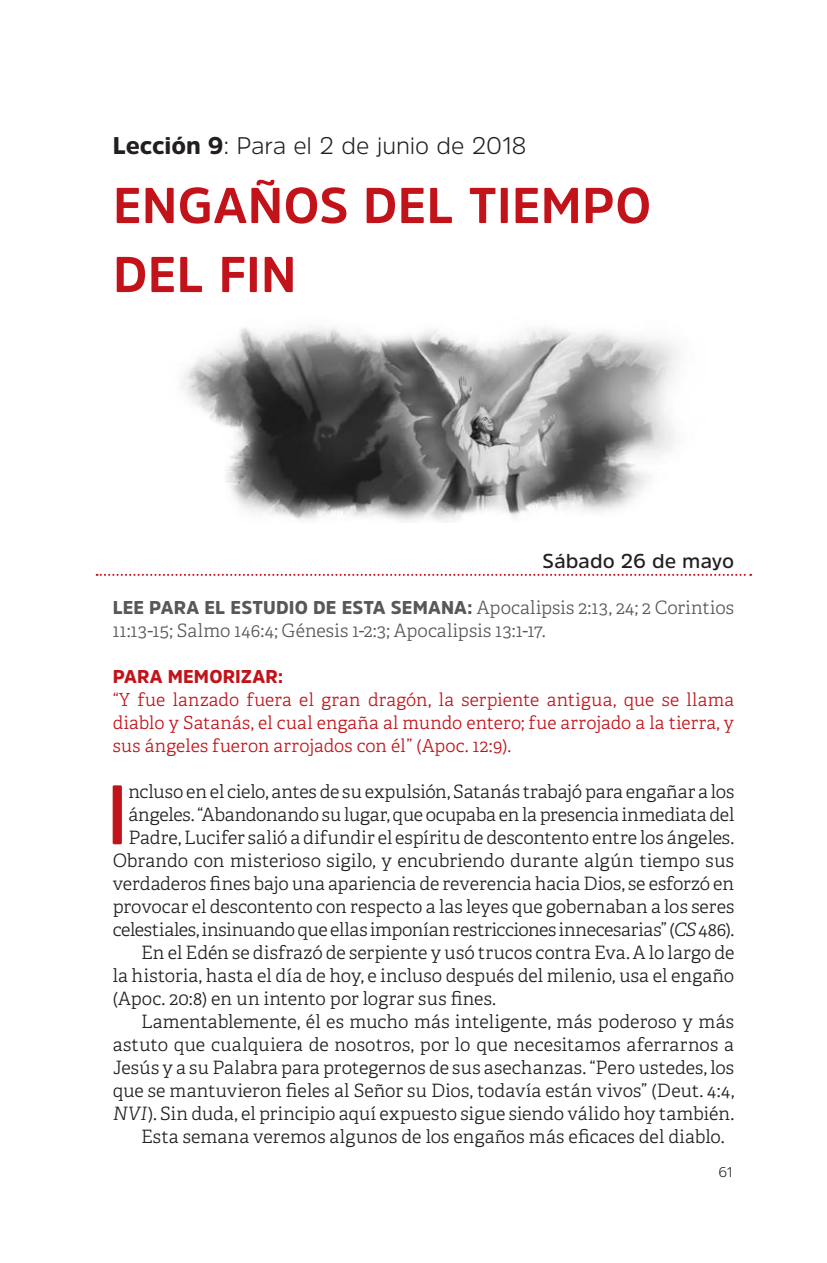
<style>
.page{position:relative;width:827px;height:1263px;background:#fff}
.page>*{position:absolute;margin:0;border:0;box-sizing:border-box;transform-origin:0 0}
.CUERPO_-_1P{font:600 83.8px "Amsi Pro";color:#c2131a}
.Título_Lección{font:700 50px/69px "Amsi Pro";letter-spacing:.005em;color:#c2131a}
.Lección_Nº{font:300 24px "Amsi Pro";letter-spacing:-.005em;color:#231f20}
.Fecha_Sábado{font:600 20px "Amsi Pro";letter-spacing:.005em;color:#231f20}
.CUERPO{font:300 18.4px/23px "Adelle Basic";letter-spacing:.005em;color:#231f20;text-align:justify}
.CUERPO_-_1P-2{font:300 18.4px/23px "Adelle Basic";letter-spacing:-.005em;color:#231f20;text-align:right}
.Lee_para_el_estudio{font:300 18.4px/23px "Adelle Basic";letter-spacing:.005em;color:#57585a}
.Para_Memorizar{font:900 18.4px "Amsi Pro";letter-spacing:.01em;color:#c2131a}
.Versículo_para_memor{font:300 18px/23px "Adelle Basic";letter-spacing:.01em;color:#c2131a;text-align:justify}
.t1{font:300 14px "Amsi Pro";color:#231f20}
.s1{font-weight:900}
.s2{font-family:"Amsi Pro";font-weight:900}
.s3{font-style:italic}
</style>
<div class="page">
<svg style="left:97px;top:574px;width:653px;height:2px"></svg>
<img style="left:181px;top:327px;width:498px;height:195px">
<p class="Lección_Nº" style="left:113px;top:129px;width:415px"><span class="s1">Lección 9</span>: Para el 2 de junio de 2018</p>
<p class="Título_Lección" style="left:113px;top:170px;width:539px">ENGAÑOS DEL TIEMPO<br>DEL FIN</p>
<p class="Fecha_Sábado" style="left:542px;top:547px;width:193px">Sábado 26 de mayo</p>
<p class="Lee_para_el_estudio" style="left:113px;top:596px;width:622px"><span class="s2">LEE PARA EL ESTUDIO DE ESTA SEMANA:</span> Apocalipsis 2:13, 24; 2 Corintios<br>11:13-15; Salmo 146:4; Génesis 1-2:3; Apocalipsis 13:1-17.</p>
<p class="Para_Memorizar" style="left:113px;top:664px;width:172px">PARA MEMORIZAR:</p>
<p class="Versículo_para_memor" style="left:113px;top:688px;width:622px">“Y fue lanzado fuera el gran dragón, la serpiente antigua, que se llama diablo y Satanás, el cual engaña al mundo entero; fue arrojado a la tierra, y sus ángeles fueron arrojados con él” (Apoc. 12:9).</p>
<p class="CUERPO_-_1P" style="left:105px;top:757px;width:26px">I</p>
<p class="CUERPO_-_1P-2" style="left:113px;top:780px;width:622px">ncluso en el cielo, antes de su expulsión, Satanás trabajó para engañar a los ángeles. “Abandonando su lugar, que ocupaba en la presencia inmediata del Padre, Lucifer salió a difundir el espíritu de descontento entre los ángeles.<br>Obrando con misterioso sigilo, y encubriendo durante algún tiempo sus verdaderos fines bajo una apariencia de reverencia hacia Dios, se esforzó en provocar el descontento con respecto a las leyes que gobernaban a los seres celestiales, insinuando que ellas imponían restricciones innecesarias” (<span class="s3">CS</span> 486).</p>
<p class="CUERPO" style="left:113px;top:941px;width:622px;text-indent:28px">En el Edén se disfrazó de serpiente y usó trucos contra Eva. A lo largo de la historia, hasta el día de hoy, e incluso después del milenio, usa el engaño (Apoc. 20:8) en un intento por lograr sus fines.</p>
<p class="CUERPO" style="left:113px;top:1010px;width:622px;text-indent:28px">Lamentablemente, él es mucho más inteligente, más poderoso y más astuto que cualquiera de nosotros, por lo que necesitamos aferrarnos a Jesús y a su Palabra para protegernos de sus asechanzas. “Pero ustedes, los que se mantuvieron fieles al Señor su Dios, todavía están vivos” (Deut. 4:4, <span class="s3">NVI</span>). Sin duda, el principio aquí expuesto sigue siendo válido hoy también.</p>
<p class="CUERPO" style="left:141px;top:1125px;width:584px">Esta semana veremos algunos de los engaños más eficaces del diablo.</p>
<p class="t1" style="left:718px;top:1162px;width:16px">61</p>
</div>
